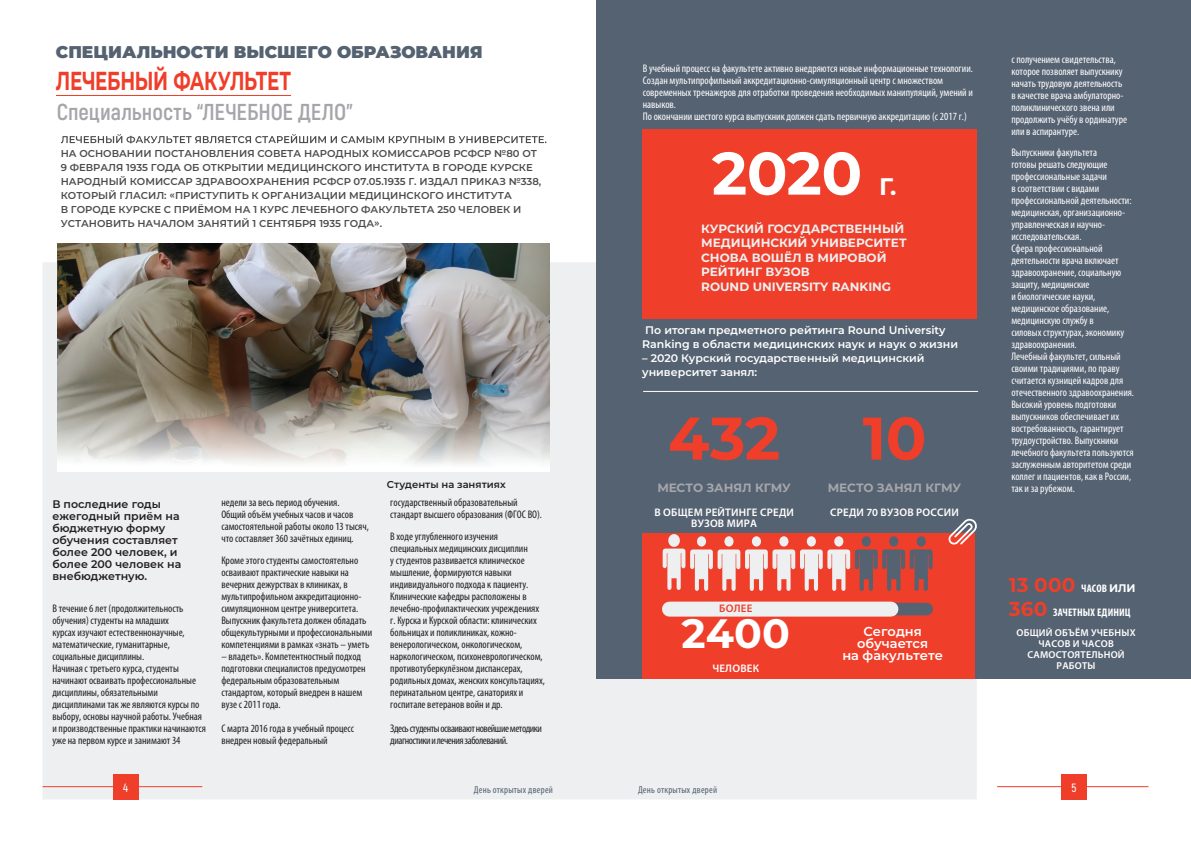
<style>
.page{position:relative;width:1191px;height:842px;background:#fff}
.page>*{position:absolute;margin:0;border:0;box-sizing:border-box;transform-origin:0 0}
.t1{font:700 60px "Montserrat";color:#ef3e29}
.t2{font:700 60px "Montserrat";color:#fff}
.t3{font:700 41px "Montserrat";color:#fff}
.t4{font:700 26px "Montserrat";letter-spacing:-.02em;color:#ef3e29;scale:.7 1}
.t5{font:700 24px "Montserrat";color:#fff}
.t6{font:700 23px "Akrobat";color:#a5a6aa}
.t7{font:700 20px "Montserrat";color:#ef3e29}
.t8{font:900 17px "Montserrat";color:#556272}
.t9{font:600 13px/12px "Montserrat";color:#fff;text-align:center}
.t10{font:700 12px/14.4px "Montserrat";color:#edeff0}
.t11{font:700 12px "Montserrat";letter-spacing:-.01em;color:#a5a6aa}
.t12{font:600 12px "Akrobat";color:#fff}
.t13{font:condensed 11px/12px "Myriad Pro";color:#231f20}
.t14{font:condensed 11px/12px "Myriad Pro";color:#fff}
.t15{font:600 11px/14px "Montserrat";color:#fff}
.t16{font:600 11px/12px "Montserrat";color:#231f20}
.t17{font:condensed 11px/12px "Myriad Pro";letter-spacing:-.04em;color:#231f20}
.t18{font:600 11px/11px "Myriad Pro";letter-spacing:.02em;color:#fff;text-align:center}
.t19{font:700 condensed 11px "Myriad Pro";letter-spacing:.01em;color:#fff}
.t20{font:600 11px "Myriad Pro";letter-spacing:.02em;color:#ef3e29}
.t21{font:600 10px/14px "Montserrat";color:#4b4c4d}
.t22{font:600 10px/11px "Myriad Pro";letter-spacing:.02em;color:#fff;text-align:center}
.t23{font:condensed 10px "Myriad Pro";letter-spacing:.025em;color:#556272}
.t24{font:600 10px "Montserrat";color:#231f20}
.s1{font-family:"Myriad Pro";font-stretch:condensed;font-size:11px;color:#fff}
.s2{font-size:11px;color:#fff}
.s3{font-family:"Montserrat";font-stretch:normal;font-size:20px;color:#ef3e29}
</style>
<div class="page">
<div style="left:43px;top:262px;width:933px;height:537px;background:#edeff0"></div>
<div style="left:597px;top:0;width:594px;height:678px;background:#556272"></div>
<img style="left:57px;top:243px;width:493px;height:228px">
<div style="left:642px;top:129px;width:334px;height:190px;background:#ef3e29"></div>
<div style="left:642px;top:533px;width:332px;height:145px;background:#ef3e29"></div>
<hr style="left:56px;top:95px;width:235px;height:1px;background:#ef3e29">
<svg style="left:61px;top:134px;width:486px;height:9px"></svg>
<svg style="left:891px;top:603px;width:35px;height:12px"></svg>
<div style="left:669px;top:602px;width:222px;height:15px;background:#edeff0"></div>
<div style="left:697px;top:536px;width:9px;height:11px;background:#edeff0;border-radius:50%"></div>
<div style="left:669px;top:535px;width:9px;height:11px;background:#edeff0;border-radius:50%"></div>
<div style="left:668px;top:534px;width:12px;height:13px;border:2px solid #edeff0;border-radius:50%"></div>
<div style="left:724px;top:536px;width:9px;height:11px;background:#edeff0;border-radius:50%"></div>
<div style="left:752px;top:536px;width:9px;height:11px;background:#edeff0;border-radius:50%"></div>
<div style="left:779px;top:536px;width:9px;height:11px;background:#edeff0;border-radius:50%"></div>
<div style="left:806px;top:536px;width:10px;height:11px;background:#edeff0;border-radius:50%"></div>
<div style="left:834px;top:536px;width:9px;height:11px;background:#edeff0;border-radius:50%"></div>
<div style="left:861px;top:536px;width:10px;height:11px;background:#556272;border-radius:50%"></div>
<div style="left:889px;top:536px;width:9px;height:11px;background:#556272;border-radius:50%"></div>
<svg style="left:662px;top:548px;width:270px;height:43px"></svg>
<div style="left:916px;top:536px;width:9px;height:11px;background:#556272;border-radius:50%"></div>
<svg style="left:948px;top:518px;width:29px;height:27px"></svg>
<hr style="left:643px;top:391px;width:335px;height:1px;background:#fff">
<hr style="left:43px;top:786px;width:159px;height:1px;background:#ef3e29">
<div style="left:113px;top:774px;width:25px;height:25px;background:#ef3e29"></div>
<hr style="left:997px;top:786px;width:151px;height:1px;background:#ef3e29">
<div style="left:1061px;top:774px;width:25px;height:25px;background:#ef3e29"></div>
<h3 class="t8" style="left:56px;top:39px;width:428px">СПЕЦИАЛЬНОСТИ ВЫСШЕГО ОБРАЗОВАНИЯ</h3>
<h3 class="t4" style="left:56px;top:62px;width:337px">ЛЕЧЕБНЫЙ ФАКУЛЬТЕТ</h3>
<h3 class="t6" style="left:57px;top:98px;width:298px">Специальность “ЛЕЧЕБНОЕ ДЕЛО”</h3>
<p class="t21" style="left:61px;top:146px;width:482px">НА ОСНОВАНИИ ПОСТАНОВЛЕНИЯ СОВЕТА НАРОДНЫХ КОМИССАРОВ РСФСР №80 ОТ 9 ФЕВРАЛЯ 1935 ГОДА ОБ ОТКРЫТИИ МЕДИЦИНСКОГО ИНСТИТУТА В ГОРОДЕ КУРСКЕ НАРОДНЫЙ КОМИССАР ЗДРАВООХРАНЕНИЯ РСФСР 07.05.1935 Г. ИЗДАЛ ПРИКАЗ №338, КОТОРЫЙ ГЛАСИЛ: «ПРИСТУПИТЬ К ОРГАНИЗАЦИИ МЕДИЦИНСКОГО ИНСТИТУТА<br>В ГОРОДЕ КУРСКЕ С ПРИЁМОМ НА 1 КУРС ЛЕЧЕБНОГО ФАКУЛЬТЕТА 250 ЧЕЛОВЕК И УСТАНОВИТЬ НАЧАЛОМ ЗАНЯТИЙ 1 СЕНТЯБРЯ 1935 ГОДА».</p>
<p class="t16" style="left:52px;top:498px;width:130px">В последние годы ежегодный приём на бюджетную форму обучения составляет более 200 человек, и более 200 человек на внебюджетную.</p>
<p class="t13" style="left:52px;top:602px;width:155px">В течение 6 лет (продолжительность обучения) студенты на младших<br>курсах изучают естественнонаучные, математические, гуманитарные, социальные дисциплины.<br>Начиная с третьего курса, студенты начинают осваивать профессиональные дисциплины, обязательными дисциплинами так же являются курсы по выбору, основы научной работы. Учебная и производственные практики начинаются уже на первом курсе и занимают 34</p>
<p class="t13" style="left:221px;top:496px;width:149px">недели за весь период обучения.<br>Общий объём учебных часов и часов самостоятельной работы около 13 тысяч, что составляет 360 зачётных единиц.</p>
<p class="t13" style="left:221px;top:554px;width:152px">Кроме этого студенты самостоятельно осваивают практические навыки на вечерних дежурствах в клиниках, в мультипрофильном аккредитационно&shy;симуляционном центре университета.<br>Выпускник факультета должен обладать общекультурными и профессиональными компетенциями в рамках «знать – уметь</p>
<p class="t13" style="left:221px;top:650px;width:146px">– владеть». Компетентностный подход подготовки специалистов предусмотрен федеральным образовательным стандартом, который внедрен в нашем вузе с 2011 года.</p>
<p class="t13" style="left:221px;top:722px;width:134px">С марта 2016 года в учебный процесс внедрен новый федеральный</p>
<p class="t24" style="left:387px;top:477px;width:120px">Студенты на занятиях</p>
<p class="t13" style="left:390px;top:496px;width:153px">государственный образовательный стандарт высшего образования (ФГОС ВО).</p>
<p class="t13" style="left:390px;top:530px;width:156px">В ходе углубленного изучения специальных медицинских дисциплин<br>у студентов развивается клиническое мышление, формируются навыки индивидуального подхода к пациенту.<br>Клинические кафедры расположены в лечебно-профилактических учреждениях г. Курска и Курской области: клинических больницах и поликлиниках, кожно&shy;венерологическом, онкологическом, наркологическом, психоневрологическом, противотуберкулёзном диспансерах, родильных домах, женских консультациях, перинатальном центре, санаториях и госпитале ветеранов войн и др.</p>
<p class="t17" style="left:390px;top:722px;width:153px">Здесь студенты осваивают новейшие методики диагностики и лечения заболеваний.</p>
<p class="t14" style="left:643px;top:62px;width:332px">В учебный процесс на факультете активно внедряются новые информационные технологии.<br>Создан мультипрофильный аккредитационно-симуляционный центр с множеством современных тренажеров для отработки проведения необходимых манипуляций, умений и навыков.<br>По окончании шестого курса выпускник должен сдать первичную аккредитацию (с 2017 г.)</p>
<p class="t14" style="left:1011px;top:53px;width:117px">с получением свидетельства, которое позволяет выпускнику начать трудовую деятельность в качестве врача амбулаторно&shy;поликлинического звена или продолжить учёбу в ординатуре или в аспирантуре.</p>
<p class="t14" style="left:1011px;top:146px;width:124px">Выпускники факультета<br>готовы решать следующие профессиональные задачи<br>в соответствии с видами профессиональной деятельности: медицинская, организационно&shy;управленческая и научно&shy;исследовательская.<br>Сфера профессиональной деятельности врача включает здравоохранение, социальную защиту, медицинские<br>и биологические науки, медицинское образование, медицинскую службу в<br>силовых структурах, экономику здравоохранения.<br>Лечебный факультет, сильный своими традициями, по праву считается кузницей кадров для отечественного здравоохранения.<br>Высокий уровень подготовки выпускников обеспечивает их востребованность, гарантирует трудоустройство. Выпускники лечебного факультета пользуются заслуженным авторитетом среди коллег и пациентов, как в России, так и за рубежом.</p>
<h1 class="t2" style="left:712px;top:130px;width:152px">2020</h1>
<h3 class="t5" style="left:879px;top:169px;width:19px">Г.</h3>
<p class="t10" style="left:701px;top:221px;width:207px">КУРСКИЙ ГОСУДАРСТВЕННЫЙ<br>МЕДИЦИНСКИЙ УНИВЕРСИТЕТ<br>СНОВА ВОШЁЛ В МИРОВОЙ<br>РЕЙТИНГ ВУЗОВ<br>ROUND UNIVERSITY RANKING</p>
<p class="t15" style="left:642px;top:323px;width:317px">По итогам предметного рейтинга Round University<br>Ranking в области медицинских наук и наук о жизни</p>
<p class="t15" style="left:642px;top:351px;width:284px">– 2020 Курский государственный медицинский университет занял:</p>
<h1 class="t1" style="left:668px;top:395px;width:113px">432</h1>
<p class="t11" style="left:657px;top:479px;width:135px">МЕСТО ЗАНЯЛ КГМУ</p>
<p class="t18" style="left:654px;top:507px;width:141px">В ОБЩЕМ РЕЙТИНГЕ СРЕДИ<br>ВУЗОВ МИРА</p>
<h1 class="t1" style="left:862px;top:395px;width:65px">10</h1>
<p class="t11" style="left:828px;top:479px;width:135px">МЕСТО ЗАНЯЛ КГМУ</p>
<p class="t18" style="left:830px;top:507px;width:130px">СРЕДИ 70 ВУЗОВ РОССИИ</p>
<h3 class="t7" style="left:1009px;top:570px;width:128px">13 000 <span class="s1">ЧАСОВ</span> <span class="s2">ИЛИ</span></h3>
<p class="t19" style="left:1009px;top:605px;width:123px"><span class="s3">360</span> ЗАЧЕТНЫХ ЕДИНИЦ</p>
<p class="t20" style="left:719px;top:601px;width:35px">БОЛЕЕ</p>
<h2 class="t3" style="left:681px;top:604px;width:110px">2400</h2>
<p class="t9" style="left:842px;top:625px;width:102px">Сегодня обучается<br>на факультете</p>
<p class="t22" style="left:1016px;top:627px;width:121px">ОБЩИЙ ОБЪЁМ УЧЕБНЫХ<br>ЧАСОВ И ЧАСОВ<br>САМОСТОЯТЕЛЬНОЙ</p>
<p class="t18" style="left:712px;top:663px;width:48px">ЧЕЛОВЕК</p>
<p class="t22" style="left:1056px;top:660px;width:41px">РАБОТЫ</p>
<p class="t12" style="left:123px;top:780px;width:7px">4</p>
<p class="t23" style="left:474px;top:783px;width:81px">День открытых дверей</p>
<p class="t23" style="left:638px;top:784px;width:81px">День открытых дверей</p>
<p class="t12" style="left:1071px;top:780px;width:6px">5</p>
</div>
